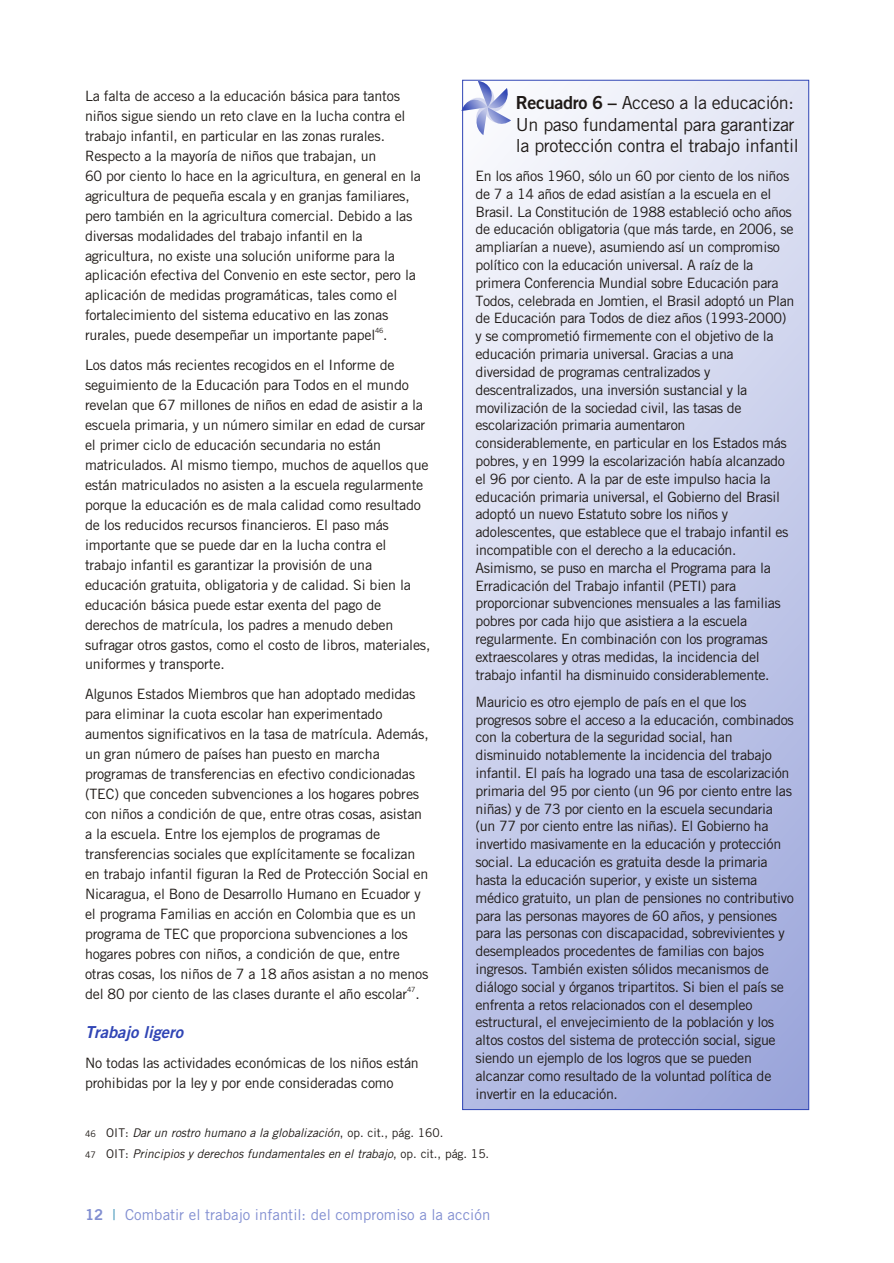
<style>
.page{position:relative;width:894px;height:1263px;background:#fff}
.page>*{position:absolute;margin:0;border:0;box-sizing:border-box;transform-origin:0 0}
.t1{font:18px/21.6px "Trade Gothic";letter-spacing:-.02em;color:#1f1a17}
.t2{font:italic 16.5px "Trade Gothic Bold Two";letter-spacing:.005em;color:#3045b5}
.t3{font:15px "Trade Gothic";letter-spacing:.005em;color:#828fd1}
.t4{font:14.25px/17.9px "Trade Gothic";letter-spacing:-.015em;color:#1f1a17}
.t5{font:italic 12px/21px "Trade Gothic";color:#1f1a17}
.t6{font:7.2px "Trade Gothic";color:#1f1a17}
.s1{font-family:"Trade Gothic Bold Two"}
.s2{font-style:normal;font-size:9px}
.s3{font-style:normal}
.s4{color:#338cb3}
</style>
<div class="page">
<svg style="left:463px;top:80px;width:346px;height:1029px;background:#cacfeb"></svg>
<svg style="left:461px;top:81px;width:50px;height:54px"></svg>
<p class="t4" style="left:85px;top:87px;width:337px;line-height:20px">La falta de acceso a la educación básica para tantos niños sigue siendo un reto clave en la lucha contra el trabajo infantil, en particular en las zonas rurales.<br>Respecto a la mayoría de niños que trabajan, un<br>60 por ciento lo hace en la agricultura, en general en la agricultura de pequeña escala y en granjas familiares, pero también en la agricultura comercial. Debido a las diversas modalidades del trabajo infantil en la agricultura, no existe una solución uniforme para la aplicación efectiva del Convenio en este sector, pero la aplicación de medidas programáticas, tales como el fortalecimiento del sistema educativo en las zonas rurales, puede desempeñar un importante papel</p>
<p class="t1" style="left:516px;top:93px;width:284px"><span class="s1">Recuadro 6 –</span> Acceso a la educación:<br>Un paso fundamental para garantizar la protección contra el trabajo infantil</p>
<p class="t4" style="left:476px;top:168px;width:320px">En los años 1960, sólo un 60 por ciento de los niños de 7 a 14 años de edad asistían a la escuela en el Brasil. La Constitución de 1988 estableció ocho años de educación obligatoria (que más tarde, en 2006, se ampliarían a nueve), asumiendo así un compromiso político con la educación universal. A raíz de la primera Conferencia Mundial sobre Educación para Todos, celebrada en Jomtien, el Brasil adoptó un Plan de Educación para Todos de diez años (1993-2000) y se comprometió firmemente con el objetivo de la educación primaria universal. Gracias a una diversidad de programas centralizados y descentralizados, una inversión sustancial y la movilización de la sociedad civil, las tasas de escolarización primaria aumentaron considerablemente, en particular en los Estados más pobres, y en 1999 la escolarización había alcanzado el 96 por ciento. A la par de este impulso hacia la educación primaria universal, el Gobierno del Brasil adoptó un nuevo Estatuto sobre los niños y adolescentes, que establece que el trabajo infantil es incompatible con el derecho a la educación.<br>Asimismo, se puso en marcha el Programa para la Erradicación del Trabajo infantil (PETI) para proporcionar subvenciones mensuales a las familias pobres por cada hijo que asistiera a la escuela regularmente. En combinación con los programas extraescolares y otras medidas, la incidencia del trabajo infantil ha disminuido considerablemente.</p>
<p class="t4" style="left:476px;top:694px;width:320px">Mauricio es otro ejemplo de país en el que los progresos sobre el acceso a la educación, combinados con la cobertura de la seguridad social, han disminuido notablemente la incidencia del trabajo infantil. El país ha logrado una tasa de escolarización primaria del 95 por ciento (un 96 por ciento entre las niñas) y de 73 por ciento en la escuela secundaria (un 77 por ciento entre las niñas). El Gobierno ha invertido masivamente en la educación y protección social. La educación es gratuita desde la primaria hasta la educación superior, y existe un sistema médico gratuito, un plan de pensiones no contributivo para las personas mayores de 60 años, y pensiones para las personas con discapacidad, sobrevivientes y desempleados procedentes de familias con bajos ingresos. También existen sólidos mecanismos de diálogo social y órganos tripartitos. Si bien el país se enfrenta a retos relacionados con el desempleo estructural, el envejecimiento de la población y los altos costos del sistema de protección social, sigue siendo un ejemplo de los logros que se pueden alcanzar como resultado de la voluntad política de invertir en la educación.</p>
<p class="t5" style="left:85px;top:1124px;width:406px"><span class="s2">46</span> <span class="s3">OIT:</span> Dar un rostro humano a la globalización<span class="s3">, op. cit., pág. 160.<br></span><span class="s2">47</span> <span class="s3">OIT:</span> Principios y derechos fundamentales en el trabajo<span class="s3">, op. cit., pág. 15.</span></p>
<p class="t6" style="left:375px;top:328px;width:10px">46</p>
<p class="t4" style="left:85px;top:321px;width:311px;line-height:30px;text-indent:298px">.<br>Los datos más recientes recogidos en el Informe de</p>
<p class="t4" style="left:85px;top:376px;width:347px;line-height:20px">seguimiento de la Educación para Todos en el mundo revelan que 67 millones de niños en edad de asistir a la escuela primaria, y un número similar en edad de cursar el primer ciclo de educación secundaria no están matriculados. Al mismo tiempo, muchos de aquellos que están matriculados no asisten a la escuela regularmente porque la educación es de mala calidad como resultado de los reducidos recursos financieros. El paso más importante que se puede dar en la lucha contra el trabajo infantil es garantizar la provisión de una educación gratuita, obligatoria y de calidad. Si bien la educación básica puede estar exenta del pago de derechos de matrícula, los padres a menudo deben sufragar otros gastos, como el costo de libros, materiales, uniformes y transporte.</p>
<p class="t4" style="left:85px;top:685px;width:345px;line-height:20px">Algunos Estados Miembros que han adoptado medidas para eliminar la cuota escolar han experimentado aumentos significativos en la tasa de matrícula. Además, un gran número de países han puesto en marcha programas de transferencias en efectivo condicionadas (TEC) que conceden subvenciones a los hogares pobres con niños a condición de que, entre otras cosas, asistan a la escuela. Entre los ejemplos de programas de transferencias sociales que explícitamente se focalizan en trabajo infantil figuran la Red de Protección Social en Nicaragua, el Bono de Desarrollo Humano en Ecuador y el programa Familias en acción en Colombia que es un programa de TEC que proporciona subvenciones a los hogares pobres con niños, a condición de que, entre otras cosas, los niños de 7 a 18 años asistan a no menos del 80 por ciento de las clases durante el año escolar</p>
<p class="t6" style="left:407px;top:986px;width:10px">47</p>
<p class="t4" style="left:415px;top:986px;width:6px">.</p>
<p class="t2" style="left:85px;top:1026px;width:100px">Trabajo ligero</p>
<p class="t4" style="left:85px;top:1054px;width:335px;line-height:20px">No todas las actividades económicas de los niños están prohibidas por la ley y por ende consideradas como</p>
<p class="t3" style="left:85px;top:1208px;width:407px"><span class="s1">12</span> <span class="s4">|</span> Combatir el trabajo infantil: del compromiso a la acción</p>
</div>
